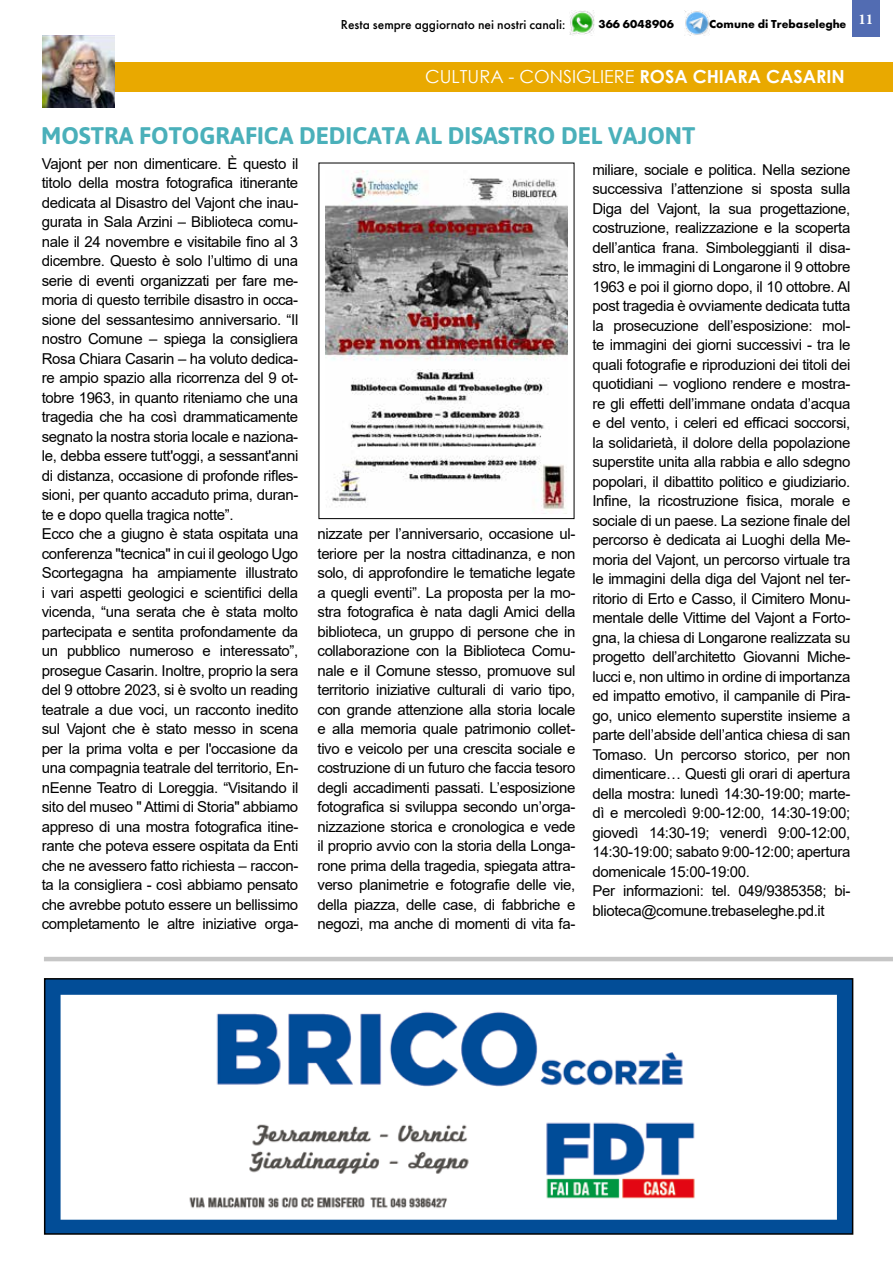
<style>
.page{position:relative;width:893px;height:1263px;background:#fff}
.page>*{position:absolute;margin:0;border:0;box-sizing:border-box;transform-origin:0 0}
.t1{font:700 24px "Asap";color:#4ab0ba}
.t2{font:18px "Century Gothic";color:#fff}
.t3{font:15px/19.5px "Arial";letter-spacing:-.025em;color:#000}
.t4{font:700 15px "Minion Pro";color:#fff}
.t5{font:500 13.5px "Futura PT";color:#000}
.t6{font:700 12px "Futura PT";color:#000}
.s1{font-weight:700}
</style>
<div class="page">
<div style="left:852px;top:0;width:27px;height:36px;background:#526cb2"></div>
<hr style="left:44px;top:957px;width:849px;height:4px;background:#c6c6c6">
<img style="left:685px;top:11px;width:24px;height:24px">
<img style="left:570px;top:11px;width:24px;height:24px">
<svg style="left:47px;top:981px;width:803px;height:251px"></svg>
<div style="left:44px;top:978px;width:809px;height:257px;border:2px solid #000"></div>
<div style="left:43px;top:62px;width:850px;height:29px;background:#e9a900"></div>
<img style="left:43px;top:35px;width:72px;height:73px">
<img style="left:325px;top:170px;width:243px;height:340px">
<p class="t5" style="left:341px;top:17px;width:226px">Resta sempre aggiornato nei nostri canali:</p>
<p class="t6" style="left:598px;top:16px;width:77px">366 6048906</p>
<p class="t6" style="left:709px;top:16px;width:139px">Comune di Trebaseleghe</p>
<p class="t2" style="left:425px;top:64px;width:421px">CULTURA - CONSIGLIERE <span class="s1">ROSA CHIARA CASARIN</span></p>
<p class="t4" style="left:858px;top:8px;width:16px">11</p>
<h1 class="t1" style="left:41px;top:119px;width:656px">MOSTRA FOTOGRAFICA DEDICATA AL DISASTRO DEL VAJONT</h1>
<p class="t3" style="left:42px;top:154px;width:258px">Vajont per non dimenticare. È questo il titolo della mostra fotografica itinerante dedicata al Disastro del Vajont che inau&shy;gurata in Sala Arzini – Biblioteca comu&shy;nale il 24 novembre e visitabile fino al 3 dicembre. Questo è solo l’ultimo di una serie di eventi organizzati per fare me&shy;moria di questo terribile disastro in occa&shy;sione del sessantesimo anniversario. “Il nostro Comune – spiega la consigliera Rosa Chiara Casarin – ha voluto dedica&shy;re ampio spazio alla ricorrenza del 9 ot&shy;tobre 1963, in quanto riteniamo che una tragedia che ha così drammaticamente segnato la nostra storia locale e naziona&shy;le, debba essere tutt'oggi, a sessant'anni di distanza, occasione di profonde rifles&shy;sioni, per quanto accaduto prima, duran&shy;te e dopo quella tragica notte”.<br>Ecco che a giugno è stata ospitata una conferenza "tecnica" in cui il geologo Ugo Scortegagna ha ampiamente illustrato i vari aspetti geologici e scientifici della vicenda, “una serata che è stata molto partecipata e sentita profondamente da un pubblico numeroso e interessato”, prosegue Casarin. Inoltre, proprio la sera del 9 ottobre 2023, si è svolto un reading teatrale a due voci, un racconto inedito sul Vajont che è stato messo in scena per la prima volta e per l'occasione da una compagnia teatrale del territorio, En&shy;nEenne Teatro di Loreggia. “Visitando il sito del museo " Attimi di Storia" abbiamo appreso di una mostra fotografica itine&shy;rante che poteva essere ospitata da Enti che ne avessero fatto richiesta – raccon&shy;ta la consigliera - così abbiamo pensato che avrebbe potuto essere un bellissimo completamento le altre iniziative orga-</p>
<p class="t3" style="left:592px;top:160px;width:259px">miliare, sociale e politica. Nella sezione successiva l’attenzione si sposta sulla Diga del Vajont, la sua progettazione, costruzione, realizzazione e la scoperta dell’antica frana. Simboleggianti il disa&shy;stro, le immagini di Longarone il 9 ottobre 1963 e poi il giorno dopo, il 10 ottobre. Al post tragedia è ovviamente dedicata tutta la prosecuzione dell’esposizione: mol&shy;te immagini dei giorni successivi - tra le quali fotografie e riproduzioni dei titoli dei quotidiani – vogliono rendere e mostra&shy;re gli effetti dell’immane ondata d’acqua e del vento, i celeri ed efficaci soccorsi, la solidarietà, il dolore della popolazione superstite unita alla rabbia e allo sdegno popolari, il dibattito politico e giudiziario.<br>Infine, la ricostruzione fisica, morale e sociale di un paese. La sezione finale del percorso è dedicata ai Luoghi della Me&shy;moria del Vajont, un percorso virtuale tra le immagini della diga del Vajont nel ter&shy;ritorio di Erto e Casso, il Cimitero Monu&shy;mentale delle Vittime del Vajont a Forto&shy;gna, la chiesa di Longarone realizzata su progetto dell’architetto Giovanni Miche&shy;lucci e, non ultimo in ordine di importanza ed impatto emotivo, il campanile di Pira&shy;go, unico elemento superstite insieme a parte dell’abside dell’antica chiesa di san Tomaso. Un percorso storico, per non dimenticare… Questi gli orari di apertura della mostra: lunedì 14:30-19:00; marte&shy;dì e mercoledì 9:00-12:00, 14:30-19:00; giovedì 14:30-19; venerdì 9:00-12:00, 14:30-19:00; sabato 9:00-12:00; apertura domenicale 15:00-19:00.<br>Per informazioni: tel. 049/9385358; bi&shy;blioteca@comune.trebaseleghe.pd.it</p>
<p class="t3" style="left:317px;top:524px;width:259px;text-align:justify">nizzate per l’anniversario, occasione ul&shy;teriore per la nostra cittadinanza, e non solo, di approfondire le tematiche legate a quegli eventi”. La proposta per la mo&shy;stra fotografica è nata dagli Amici della biblioteca, un gruppo di persone che in collaborazione con la Biblioteca Comu&shy;nale e il Comune stesso, promuove sul territorio iniziative culturali di vario tipo, con grande attenzione alla storia locale e alla memoria quale patrimonio collet&shy;tivo e veicolo per una crescita sociale e costruzione di un futuro che faccia tesoro degli accadimenti passati. L’esposizione fotografica si sviluppa secondo un’orga&shy;nizzazione storica e cronologica e vede il proprio avvio con la storia della Longa&shy;rone prima della tragedia, spiegata attra&shy;verso planimetrie e fotografie delle vie, della piazza, delle case, di fabbriche e negozi, ma anche di momenti di vita fa-</p>
</div>
